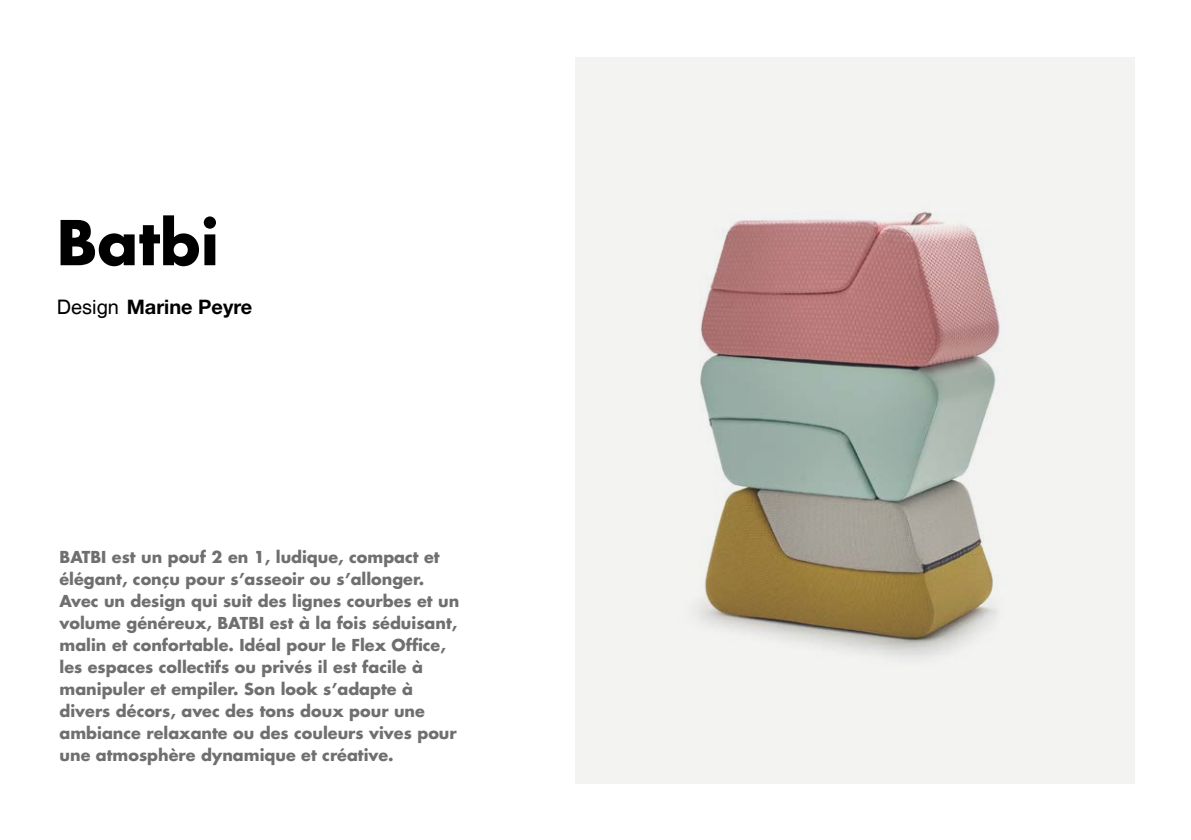
<style>
.page{position:relative;width:1191px;height:840px;background:#fff}
.page>*{position:absolute;margin:0;border:0;box-sizing:border-box;transform-origin:0 0}
.t1{font:700 60px "Futura Std";color:#000}
.t2{font:700 20px "Helvetica Neue";color:#000}
.t3{font:700 16px/22px "Futura Std";color:#706f6f}
.s1{font-family:"Helvetica";font-weight:400}
</style>
<div class="page">
<div style="left:575px;top:57px;width:559px;height:725px;background:#f3f3f2"></div>
<img style="left:699px;top:211px;width:301px;height:447px">
<h1 class="t1" style="left:57px;top:203px;width:164px">Batbi</h1>
<p class="t2" style="left:57px;top:295px;width:197px"><span class="s1">Design</span> Marine Peyre</p>
<p class="t3" style="left:60px;top:545px;width:401px">BATBI est un pouf 2 en 1, ludique, compact et élégant, conçu pour s’asseoir ou s’allonger.<br>Avec un design qui suit des lignes courbes et un volume généreux, BATBI est à la fois séduisant, malin et confortable. Idéal pour le Flex Office, les espaces collectifs ou privés il est facile à manipuler et empiler. Son look s’adapte à divers décors, avec des tons doux pour une ambiance relaxante ou des couleurs vives pour une atmosphère dynamique et créative.</p>
</div>
